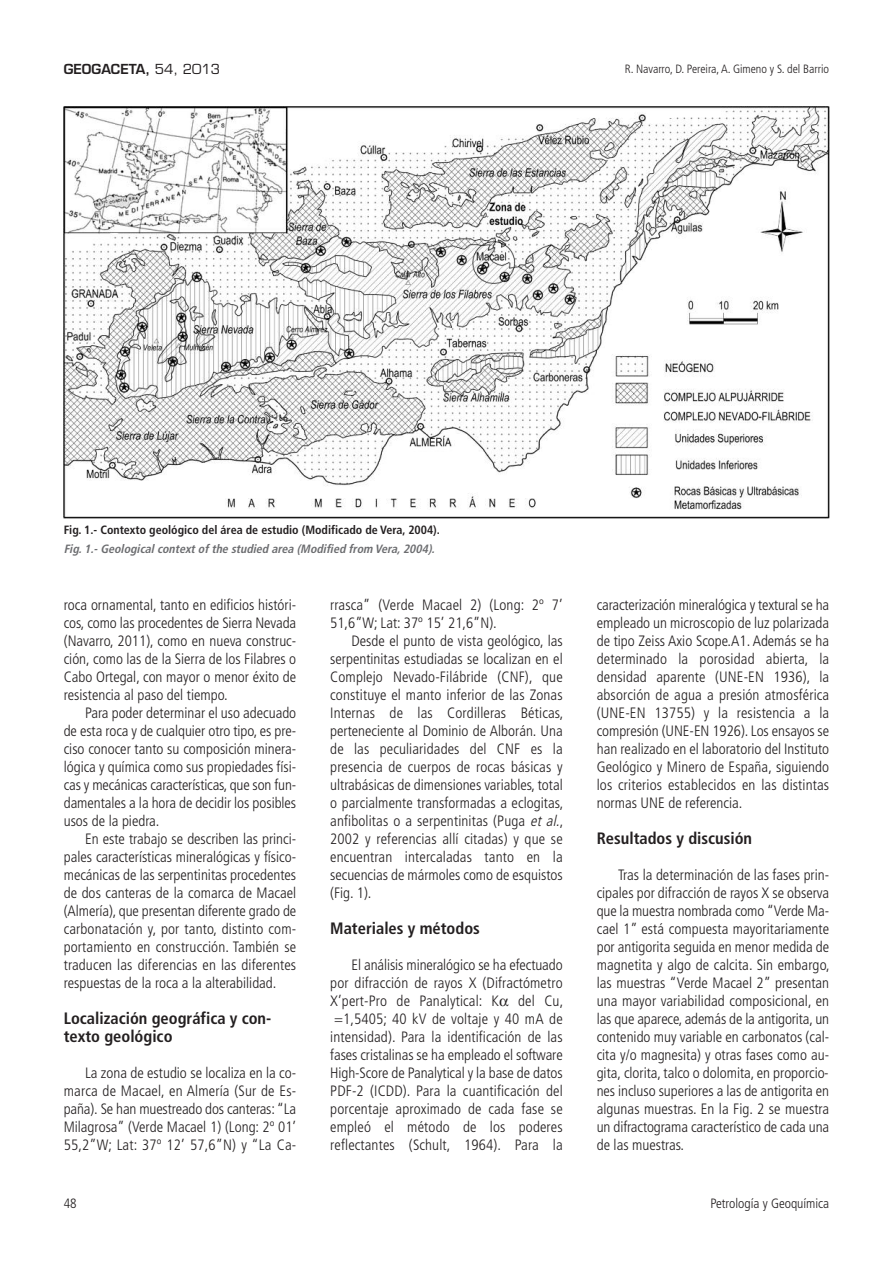
<style>
.page{position:relative;width:893px;height:1263px;background:#fff}
.page>*{position:absolute;margin:0;border:0;box-sizing:border-box;transform-origin:0 0}
.t1{font:700 condensed 16.5px/18px "Frutiger";color:#231f20}
.t2{font:300 condensed 15px/18px "Frutiger";color:#231f20;text-align:justify}
.t3{font:300 condensed 13.5px "Frutiger";color:#231f20}
.t4{font:600 13.5px "Eurostile";color:#231f20}
.t5{font:700 condensed 12px "Frutiger";color:#231f20}
.t6{font:italic 700 condensed 12px "Frutiger";color:#6c6d70}
.t7{font:300 condensed 12px "Frutiger";color:#231f20}
.s1{font-weight:400}
.s2{font-style:italic}
</style>
<div class="page">
<img style="left:64px;top:106px;width:765px;height:413px">
<p class="t4" style="left:64px;top:64px;width:158px">GEOGACETA, <span class="s1">54, 2013</span></p>
<p class="t7" style="left:625px;top:64px;width:206px">R. Navarro, D. Pereira, A. Gimeno y S. del Barrio</p>
<p class="t5" style="left:64px;top:525px;width:378px">Fig. 1.- Contexto geológico del área de estudio (Modificado de Vera, 2004).</p>
<p class="t6" style="left:64px;top:544px;width:375px">Fig. 1.- Geological context of the studied area (Modified from Vera, 2004).</p>
<p class="t2" style="left:64px;top:597px;width:234px">roca ornamental, tanto en edificios históri&shy;cos, como las procedentes de Sierra Nevada (Navarro, 2011), como en nueva construc&shy;ción, como las de la Sierra de los Filabres o Cabo Ortegal, con mayor o menor éxito de resistencia al paso del tiempo.</p>
<p class="t2" style="left:64px;top:705px;width:234px;text-indent:21px">Para poder determinar el uso adecuado de esta roca y de cualquier otro tipo, es pre&shy;ciso conocer tanto su composición minera&shy;lógica y química como sus propiedades físi&shy;cas y mecánicas características, que son fun&shy;damentales a la hora de decidir los posibles usos de la piedra.</p>
<p class="t2" style="left:64px;top:831px;width:234px;text-indent:21px">En este trabajo se describen las princi&shy;pales características mineralógicas y físico&shy;mecánicas de las serpentinitas procedentes de dos canteras de la comarca de Macael (Almería), que presentan diferente grado de carbonatación y, por tanto, distinto com&shy;portamiento en construcción. También se traducen las diferencias en las diferentes respuestas de la roca a la alterabilidad.</p>
<p class="t1" style="left:64px;top:1011px;width:209px">Localización geográfica y con&shy;texto geológico</p>
<p class="t2" style="left:64px;top:1065px;width:234px;text-indent:21px">La zona de estudio se localiza en la co&shy;marca de Macael, en Almería (Sur de Es&shy;paña). Se han muestreado dos canteras: “La Milagrosa” (Verde Macael 1) (Long: 2º 01’ 55,2”W; Lat: 37º 12’ 57,6”N) y “La Ca-</p>
<p class="t2" style="left:330px;top:597px;width:234px">rrasca” (Verde Macael 2) (Long: 2º 7’<br>51,6”W; Lat: 37º 15’ 21,6”N).</p>
<p class="t2" style="left:330px;top:633px;width:235px;text-indent:21px">Desde el punto de vista geológico, las serpentinitas estudiadas se localizan en el Complejo Nevado-Filábride (CNF), que constituye el manto inferior de las Zonas Internas de las Cordilleras Béticas, perteneciente al Dominio de Alborán. Una de las peculiaridades del CNF es la presencia de cuerpos de rocas básicas y ultrabásicas de dimensiones variables, total o parcialmente transformadas a eclogitas, anfibolitas o a serpentinitas (Puga <span class="s2">et al.</span>, 2002 y referencias allí citadas) y que se encuentran intercaladas tanto en la secuencias de mármoles como de esquistos (Fig. 1).</p>
<p class="t1" style="left:330px;top:921px;width:151px">Materiales y métodos</p>
<p class="t2" style="left:330px;top:957px;width:234px;text-indent:21px">El análisis mineralógico se ha efectuado por difracción de rayos X (Difractómetro X’pert-Pro de Panalytical: K</p>
<p class="t2" style="left:330px;top:993px;width:234px;text-indent:188px">del Cu, =1,5405; 40 kV de voltaje y 40 mA de intensidad). Para la identificación de las fases cristalinas se ha empleado el software High-Score de Panalytical y la base de datos PDF-2 (ICDD). Para la cuantificación del porcentaje aproximado de cada fase se empleó el método de los poderes reflectantes (Schult, 1964). Para la</p>
<p class="t2" style="left:597px;top:597px;width:234px">caracterización mineralógica y textural se ha empleado un microscopio de luz polarizada de tipo Zeiss Axio Scope.A1. Además se ha determinado la porosidad abierta, la densidad aparente (UNE-EN 1936), la absorción de agua a presión atmosférica (UNE-EN 13755) y la resistencia a la compresión (UNE-EN 1926). Los ensayos se han realizado en el laboratorio del Instituto Geológico y Minero de España, siguiendo los criterios establecidos en las distintas normas UNE de referencia.</p>
<p class="t1" style="left:597px;top:831px;width:157px">Resultados y discusión</p>
<p class="t2" style="left:597px;top:867px;width:234px;text-indent:21px">Tras la determinación de las fases prin&shy;cipales por difracción de rayos X se observa que la muestra nombrada como “Verde Ma&shy;cael 1” está compuesta mayoritariamente por antigorita seguida en menor medida de magnetita y algo de calcita. Sin embargo, las muestras “Verde Macael 2” presentan una mayor variabilidad composicional, en las que aparece, además de la antigorita, un contenido muy variable en carbonatos (cal&shy;cita y/o magnesita) y otras fases como au&shy;gita, clorita, talco o dolomita, en proporcio&shy;nes incluso superiores a las de antigorita en algunas muestras. En la Fig. 2 se muestra un difractograma característico de cada una de las muestras.</p>
<p class="t3" style="left:64px;top:1198px;width:14px">48</p>
<p class="t3" style="left:710px;top:1198px;width:120px">Petrología y Geoquímica</p>
</div>
